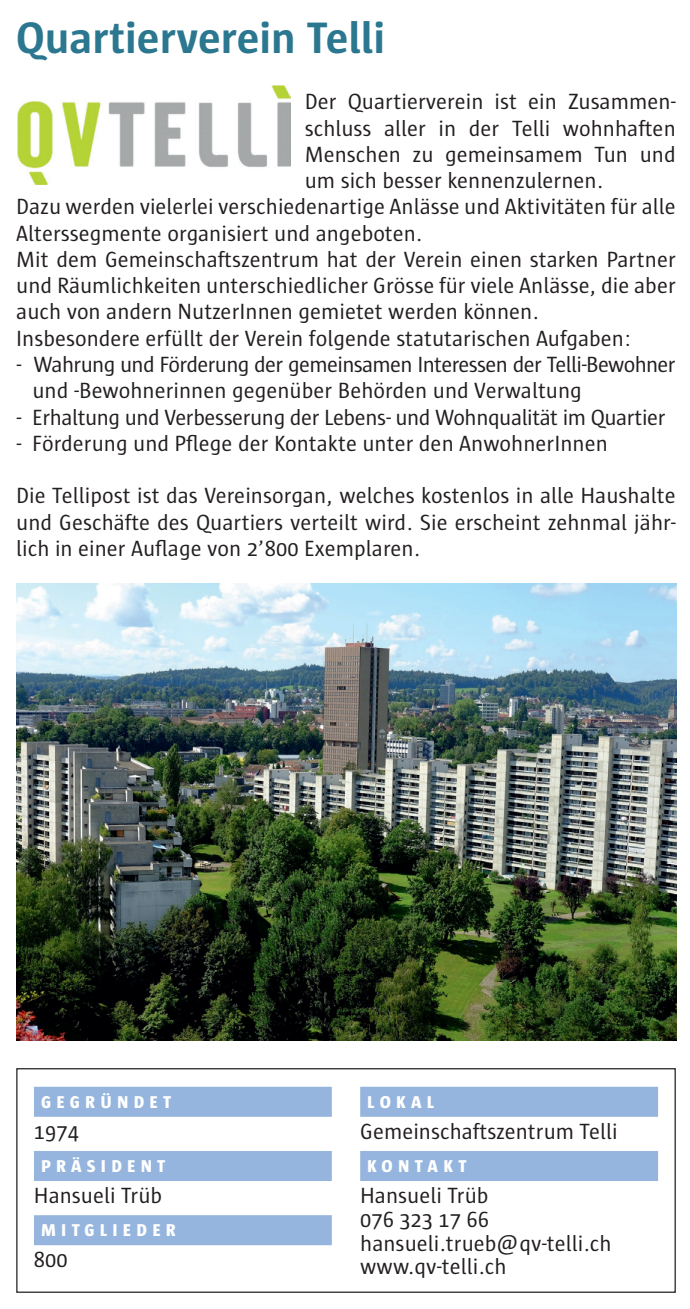
<style>
.page{position:relative;width:690px;height:1309px;background:#fff}
.page>*{position:absolute;margin:0;border:0;box-sizing:border-box;transform-origin:0 0}
.t1{font:700 45px "Sun";color:#2b7790}
.t2{font:22.5px/23.8px "Sun";color:#231f20}
.t3{font:22.5px/26.2px "Sun";letter-spacing:-.03em;color:#231f20}
.t4{font:22.5px "Sun";letter-spacing:-.02em;color:#231f20}
.t5{font:800 17.5px "Sun";letter-spacing:.3em;color:#fff}
</style>
<div class="page">
<div style="left:16px;top:1067px;width:659px;height:225px;border:1px solid #231f20"></div>
<div style="left:34px;top:1086px;width:298px;height:30px;background:#95b5de"></div>
<div style="left:34px;top:1150px;width:298px;height:30px;background:#95b5de"></div>
<div style="left:34px;top:1214px;width:298px;height:30px;background:#95b5de"></div>
<div style="left:360px;top:1086px;width:298px;height:30px;background:#95b5de"></div>
<div style="left:360px;top:1150px;width:298px;height:30px;background:#95b5de"></div>
<img style="left:18px;top:86px;width:272px;height:99px">
<img style="left:16px;top:584px;width:660px;height:456px">
<h1 class="t1" style="left:16px;top:20px;width:370px">Quartierverein Telli</h1>
<p class="t2" style="left:305px;top:90px;width:372px">Der Quartierverein ist ein Zusammen-</p>
<p class="t2" style="left:305px;top:116px;width:372px">schluss aller in der Telli wohnhaften</p>
<p class="t2" style="left:305px;top:142px;width:372px">Menschen zu gemeinsamem Tun und</p>
<p class="t2" style="left:305px;top:168px;width:300px">um sich besser kennenzulernen.</p>
<p class="t2" style="left:16px;top:195px;width:661px">Dazu werden vielerlei verschiedenartige Anlässe und Aktivitäten für alle</p>
<p class="t2" style="left:16px;top:221px;width:407px">Alterssegmente organisiert und angeboten.</p>
<p class="t2" style="left:16px;top:247px;width:661px">Mit dem Gemeinschaftszentrum hat der Verein einen starken Partner</p>
<p class="t2" style="left:16px;top:273px;width:661px">und Räumlichkeiten unterschiedlicher Grösse für viele Anlässe, die aber</p>
<p class="t2" style="left:16px;top:300px;width:524px">auch von andern NutzerInnen gemietet werden können.</p>
<p class="t2" style="left:16px;top:326px;width:616px">Insbesondere erfüllt der Verein folgende statutarischen Aufgaben:</p>
<p class="t3" style="left:32px;top:351px;width:644px;text-indent:-16px">- Wahrung und Förderung der gemeinsamen Interessen der Telli-Bewohner und -Bewohnerinnen gegenüber Behörden und Verwaltung</p>
<p class="t4" style="left:16px;top:403px;width:650px">- Erhaltung und Verbesserung der Lebens- und Wohnqualität im Quartier</p>
<p class="t2" style="left:16px;top:431px;width:593px">- Förderung und Pflege der Kontakte unter den AnwohnerInnen</p>
<p class="t2" style="left:16px;top:482px;width:661px;line-height:26.2px;text-align:justify">Die Tellipost ist das Vereinsorgan, welches kostenlos in alle Haushalte und Geschäfte des Quartiers verteilt wird. Sie erscheint zehnmal jähr&shy;lich in einer Auflage von 2’800 Exemplaren.</p>
<p class="t5" style="left:41px;top:1092px;width:132px">GEGRÜNDET</p>
<p class="t2" style="left:34px;top:1118px;width:46px">1974</p>
<p class="t5" style="left:41px;top:1156px;width:126px">PRÄSIDENT</p>
<p class="t2" style="left:34px;top:1183px;width:130px">Hansueli Trüb</p>
<p class="t5" style="left:41px;top:1220px;width:136px">MITGLIEDER</p>
<p class="t2" style="left:34px;top:1247px;width:35px">800</p>
<p class="t5" style="left:367px;top:1092px;width:68px">LOKAL</p>
<p class="t2" style="left:360px;top:1118px;width:259px">Gemeinschaftszentrum Telli</p>
<p class="t5" style="left:367px;top:1156px;width:101px">KONTAKT</p>
<p class="t2" style="left:360px;top:1183px;width:253px">Hansueli Trüb<br>076 323 17 66 hansueli.trueb@qv-telli.ch www.qv-telli.ch</p>
</div>
